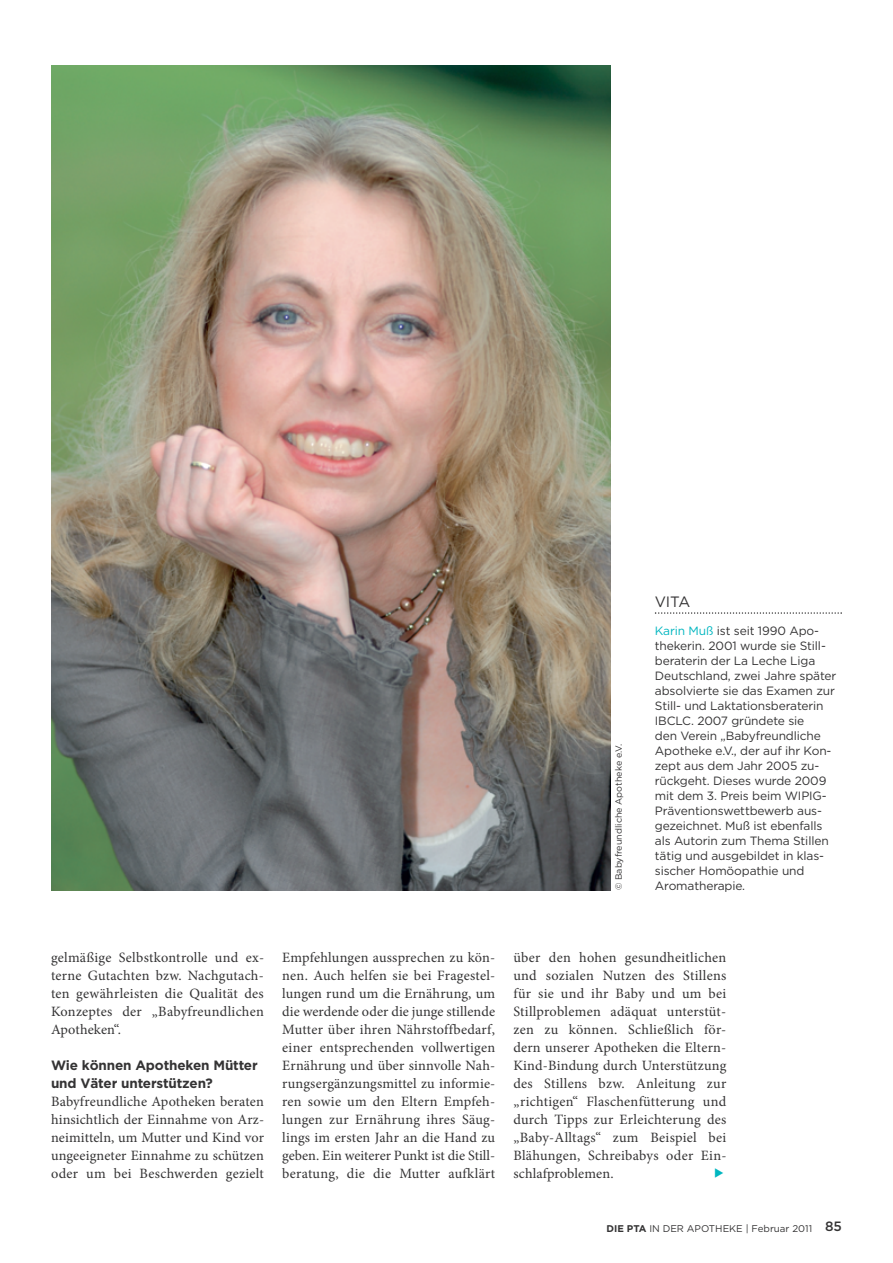
<style>
.page{position:relative;width:893px;height:1263px;background:#fff}
.page>*{position:absolute;margin:0;border:0;box-sizing:border-box;transform-origin:0 0}
.t1{font:15px "Gotham";color:#343334}
.t2{font:14.25px/18px "Minion Pro";letter-spacing:.015em;color:#343334;text-align:justify}
.t3{font:700 13.5px/18px "Gotham";letter-spacing:-.01em;color:#343334}
.t4{font:12px/15px "Gotham";letter-spacing:-.01em;color:#343334}
.t5{font:9.75px "Gotham";color:#343334}
.t6{font:9px "Gotham";color:#343334}
.s1{color:#00b6c0}
.s2{font-weight:700}
.s3{font-weight:500;font-size:13.5px}
</style>
<div class="page">
<img style="left:51px;top:66px;width:560px;height:824px">
<svg style="left:655px;top:612px;width:187px;height:2px"></svg>
<p class="t6" style="left:615px;top:890px;width:147px;rotate:-90deg">© Babyfreundliche Apotheke e.V.</p>
<p class="t1" style="left:655px;top:596px;width:37px">VITA</p>
<p class="t4" style="left:655px;top:624px;width:183px"><span class="s1">Karin Muß</span> ist seit 1990 Apo&shy;thekerin. 2001 wurde sie Still&shy;beraterin der La Leche Liga<br>Deutschland, zwei Jahre später absolvierte sie das Examen zur<br>Still- und Laktationsberaterin<br>IBCLC. 2007 gründete sie<br>den Verein „Babyfreundliche<br>Apotheke e.V., der auf ihr Kon&shy;zept aus dem Jahr 2005 zu&shy;rückgeht. Dieses wurde 2009 mit dem 3. Preis beim WIPIG-<br>Präventionswettbewerb aus&shy;gezeichnet. Muß ist ebenfalls als Autorin zum Thema Stillen tätig und ausgebildet in klas&shy;sischer Homöopathie und<br>Aromatherapie.</p>
<p class="t2" style="left:51px;top:950px;width:215px">gelmäßige Selbstkontrolle und ex&shy;terne Gutachten bzw. Nachgutach&shy;ten gewährleisten die Qualität des Konzeptes der „Babyfreundlichen Apotheken“.</p>
<p class="t3" style="left:51px;top:1057px;width:208px">Wie können Apotheken Mütter und Väter unterstützen?</p>
<p class="t2" style="left:51px;top:1094px;width:215px">Babyfreundliche Apotheken beraten hinsichtlich der Einnahme von Arz&shy;neimitteln, um Mutter und Kind vor ungeeigneter Einnahme zu schützen oder um bei Beschwerden gezielt</p>
<p class="t2" style="left:282px;top:950px;width:215px">Empfehlungen aussprechen zu kön&shy;nen. Auch helfen sie bei Fragestel&shy;lungen rund um die Ernährung, um die werdende oder die junge stillende Mutter über ihren Nährstoffbedarf, einer entsprechenden vollwertigen Ernährung und über sinnvolle Nah&shy;rungsergänzungsmittel zu informie&shy;ren sowie um den Eltern Empfeh&shy;lungen zur Ernährung ihres Säug&shy;lings im ersten Jahr an die Hand zu geben. Ein weiterer Punkt ist die Still&shy;beratung, die die Mutter aufklärt</p>
<p class="t2" style="left:513px;top:950px;width:215px">über den hohen gesundheitlichen und sozialen Nutzen des Stillens für sie und ihr Baby und um bei Stillproblemen adäquat unterstüt&shy;zen zu können. Schließlich för&shy;dern unserer Apotheken die Eltern-Kind-Bindung durch Unterstützung des Stillens bzw. Anleitung zur „richtigen“ Flaschenfütterung und durch Tipps zur Erleichterung des „Baby-Alltags“ zum Beispiel bei Blähungen, Schreibabys oder Ein&shy;schlafproblemen.</p>
<p class="t5" style="left:606px;top:1225px;width:237px"><span class="s2">DIE PTA</span> IN DER APOTHEKE | Februar 2011 <span class="s3">85</span></p>
</div>
